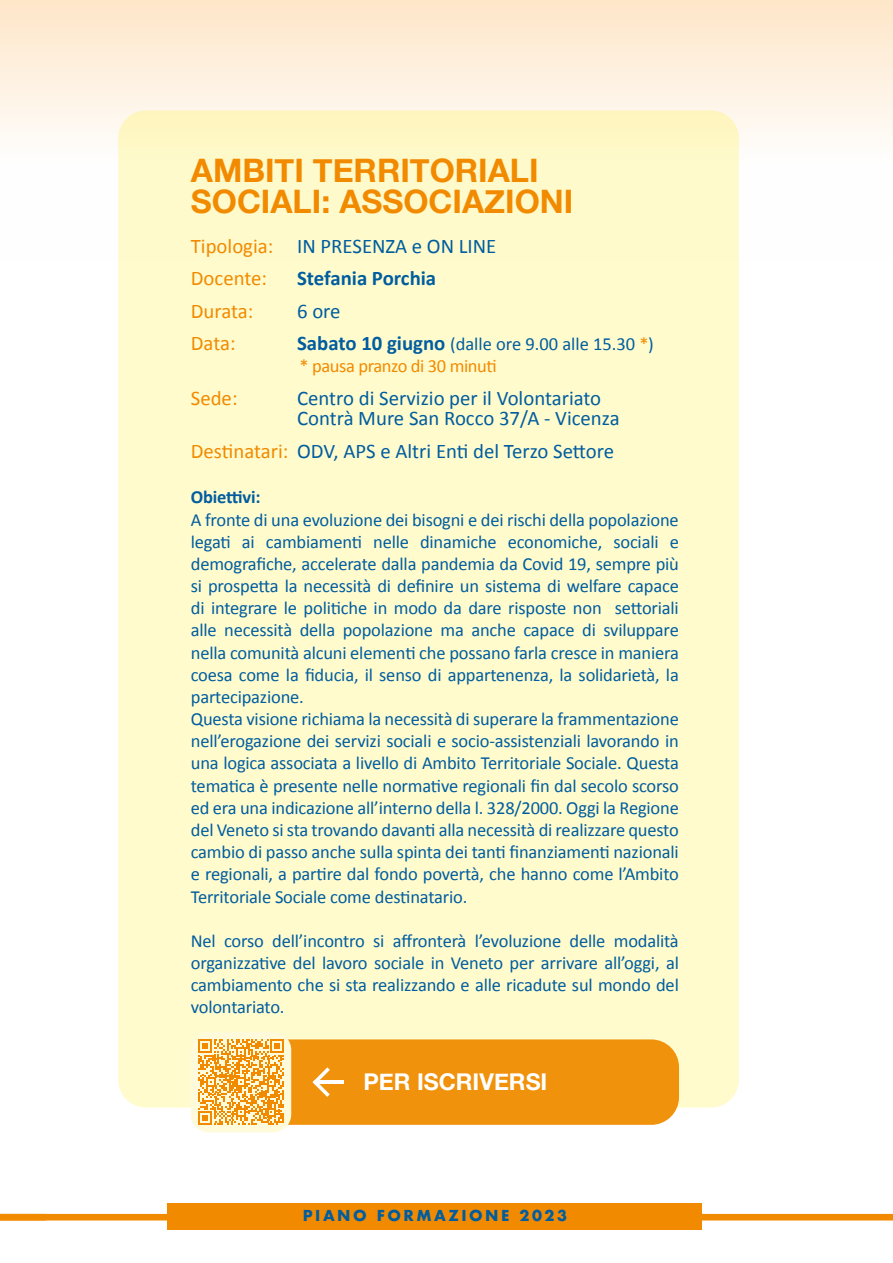
<style>
.page{position:relative;width:893px;height:1263px;background:#fff}
.page>*{position:absolute;margin:0;border:0;box-sizing:border-box;transform-origin:0 0}
.Bando_Blu_-_Copia_2{font:700 32.4px "Helvetica Neue";color:#f28a00}
.Bando_Blu_-_Copia_2-2{font:700 23.1px "Helvetica Neue";color:#fff}
.text{font:20.85px "Calibri";color:#005d9f}
.text-2{font:20.85px "Calibri";color:#f28a00}
.text-3{font:700 20.85px "Calibri";color:#005d9f}
.text-4{font:18.45px/22.2px "Calibri";letter-spacing:-.01em;color:#005d9f;text-align:justify}
.text-5{font:18.45px "Calibri";letter-spacing:-.02em;color:#f28a00}
.text-6{font:700 18.45px "Calibri";letter-spacing:-.01em;color:#005d9f}
.t1{font:700 14.7px "Futura";letter-spacing:.17em;color:#005d9f}
.s1{color:#f28a00}
.s2{font-weight:700;font-size:20.85px}
</style>
<div class="page">
<div style="left:0;top:0;width:893px;height:262px;background:linear-gradient(to bottom,#fee9cf,#feffff)"></div>
<div style="left:118px;top:110px;width:621px;height:997px;background:#fffbcd;border-radius:28px"></div>
<div style="left:208px;top:1039px;width:471px;height:86px;background:#f0920b;border-radius:28px"></div>
<div style="left:191px;top:1032px;width:100px;height:100px;background:#fffada;border-radius:18px"></div>
<svg style="left:198px;top:1039px;width:86px;height:86px"></svg>
<hr style="left:317px;top:1080px;width:27px;height:4px;background:#fff">
<svg style="left:313px;top:1067px;width:17px;height:30px"></svg>
<div style="left:0;top:1214px;width:893px;height:6px;background:#f28a00"></div>
<div style="left:168px;top:1203px;width:534px;height:27px;background:#f28a00"></div>
<p class="Bando_Blu_-_Copia_2" style="left:191px;top:145px;width:349px">AMBITI TERRITORIALI</p>
<p class="Bando_Blu_-_Copia_2" style="left:191px;top:176px;width:384px">SOCIALI: ASSOCIAZIONI</p>
<p class="text" style="left:191px;top:233px;width:307px"><span class="s1">Tipologia:</span> IN PRESENZA e ON LINE</p>
<p class="text-2" style="left:191px;top:266px;width:78px">Docente:</p>
<p class="text-3" style="left:297px;top:266px;width:141px">Stefania Porchia</p>
<p class="text-2" style="left:191px;top:298px;width:64px">Durata:</p>
<p class="text" style="left:297px;top:298px;width:45px">6 ore</p>
<p class="text-2" style="left:191px;top:330px;width:46px">Data:</p>
<p class="text-4" style="left:297px;top:332px;width:358px"><span class="s2">Sabato 10 giugno</span> (dalle ore 9.00 alle 15.30 <span class="s1">*</span>)</p>
<p class="text-5" style="left:299px;top:355px;width:199px">* pausa pranzo di 30 minuti</p>
<p class="text-2" style="left:191px;top:385px;width:48px">Sede:</p>
<p class="text" style="left:297px;top:385px;width:306px">Centro di Servizio per il Volontariato</p>
<p class="text" style="left:297px;top:406px;width:324px">Contrà Mure San Rocco 37/A - Vicenza</p>
<p class="text" style="left:191px;top:438px;width:425px"><span class="s1">Destinatari:</span> ODV, APS e Altri Enti del Terzo Settore</p>
<p class="text-6" style="left:191px;top:486px;width:71px">Obiettivi:</p>
<p class="text-4" style="left:191px;top:507px;width:490px">A fronte di una evoluzione dei bisogni e dei rischi della popolazione legati ai cambiamenti nelle dinamiche economiche, sociali e demografiche, accelerate dalla pandemia da Covid 19, sempre più si prospetta la necessità di definire un sistema di welfare capace di integrare le politiche in modo da dare risposte non settoriali alle necessità della popolazione ma anche capace di sviluppare nella comunità alcuni elementi che possano farla cresce in maniera coesa come la fiducia, il senso di appartenenza, la solidarietà, la partecipazione.</p>
<p class="text-4" style="left:191px;top:707px;width:490px">Questa visione richiama la necessità di superare la frammentazione nell’erogazione dei servizi sociali e socio-assistenziali lavorando in una logica associata a livello di Ambito Territoriale Sociale. Questa tematica è presente nelle normative regionali fin dal secolo scorso ed era una indicazione all’interno della l. 328/2000. Oggi la Regione del Veneto si sta trovando davanti alla necessità di realizzare questo cambio di passo anche sulla spinta dei tanti finanziamenti nazionali e regionali, a partire dal fondo povertà, che hanno come l’Ambito Territoriale Sociale come destinatario.</p>
<p class="text-4" style="left:191px;top:929px;width:490px">Nel corso dell’incontro si affronterà l’evoluzione delle modalità organizzative del lavoro sociale in Veneto per arrivare all’oggi, al cambiamento che si sta realizzando e alle ricadute sul mondo del volontariato.</p>
<p class="Bando_Blu_-_Copia_2-2" style="left:364px;top:1064px;width:185px">PER ISCRIVERSI</p>
<p class="t1" style="left:303px;top:1205px;width:266px">PIANO FORMAZIONE 2023</p>
</div>
